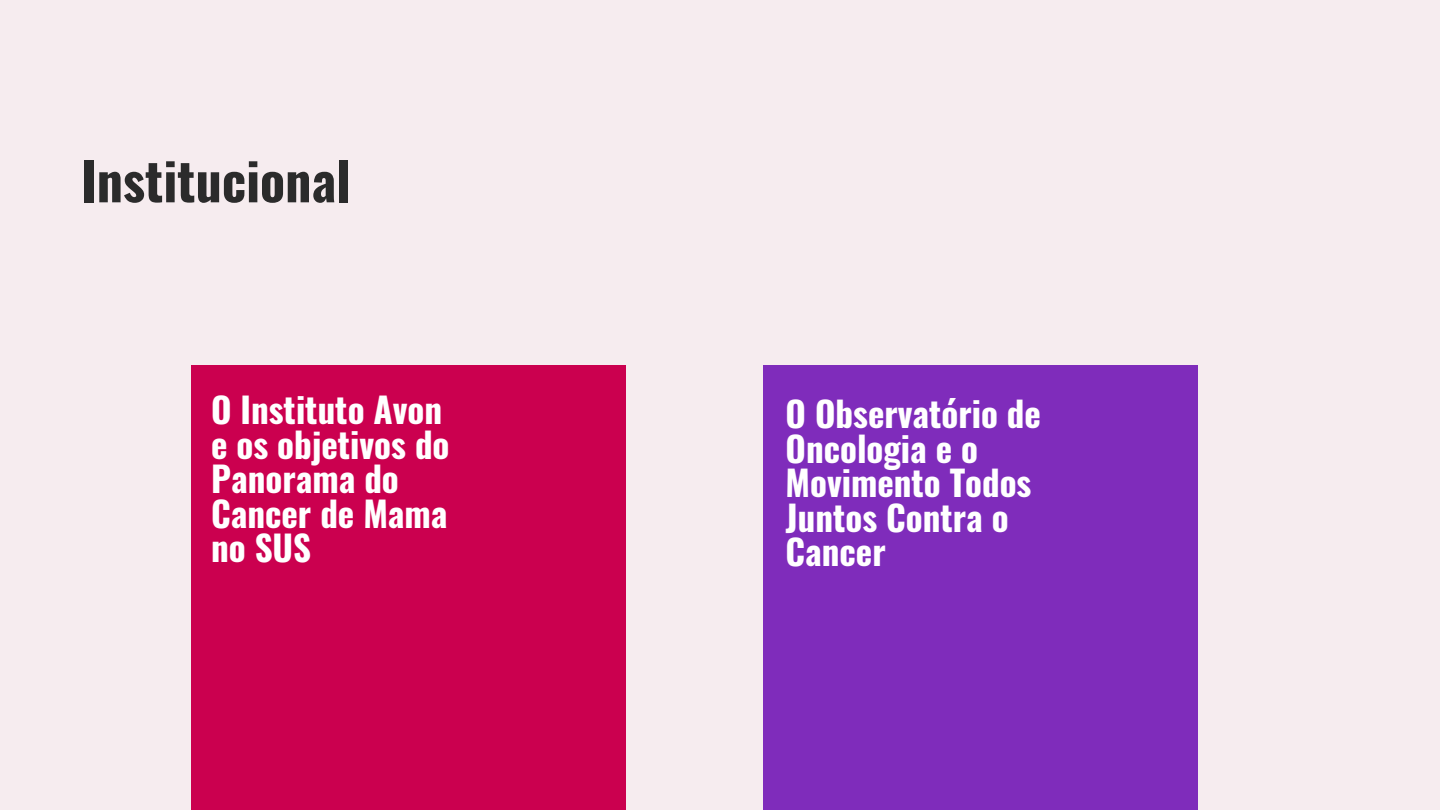
<style>
.page{position:relative;width:1440px;height:810px;background:#f6ecef}
.page>*{position:absolute;margin:0;border:0;box-sizing:border-box;transform-origin:0 0}
.t1{font:700 52px "Oswald";color:#2b2b2b}
.t2{font:700 35px/34.5px "Oswald";color:#fff}
.t3{font:700 34.9px/34.5px "Oswald";color:#fff}
</style>
<div class="page">
<div style="left:191px;top:365px;width:435px;height:445px;background:#cb004f"></div>
<div style="left:763px;top:365px;width:435px;height:445px;background:#7f2cbb"></div>
<p class="t1" style="left:81px;top:140px;width:271px">Institucional</p>
<h1 class="t2" style="left:211px;top:391px;width:240px">O Instituto Avon e os objetivos do<br>Panorama do<br>Cancer de Mama no SUS</h1>
<p class="t3" style="left:786px;top:395px;width:257px">O Observatório de<br>Oncologia e o<br>Movimento Todos<br>Juntos Contra o<br>Cancer</p>
</div>
